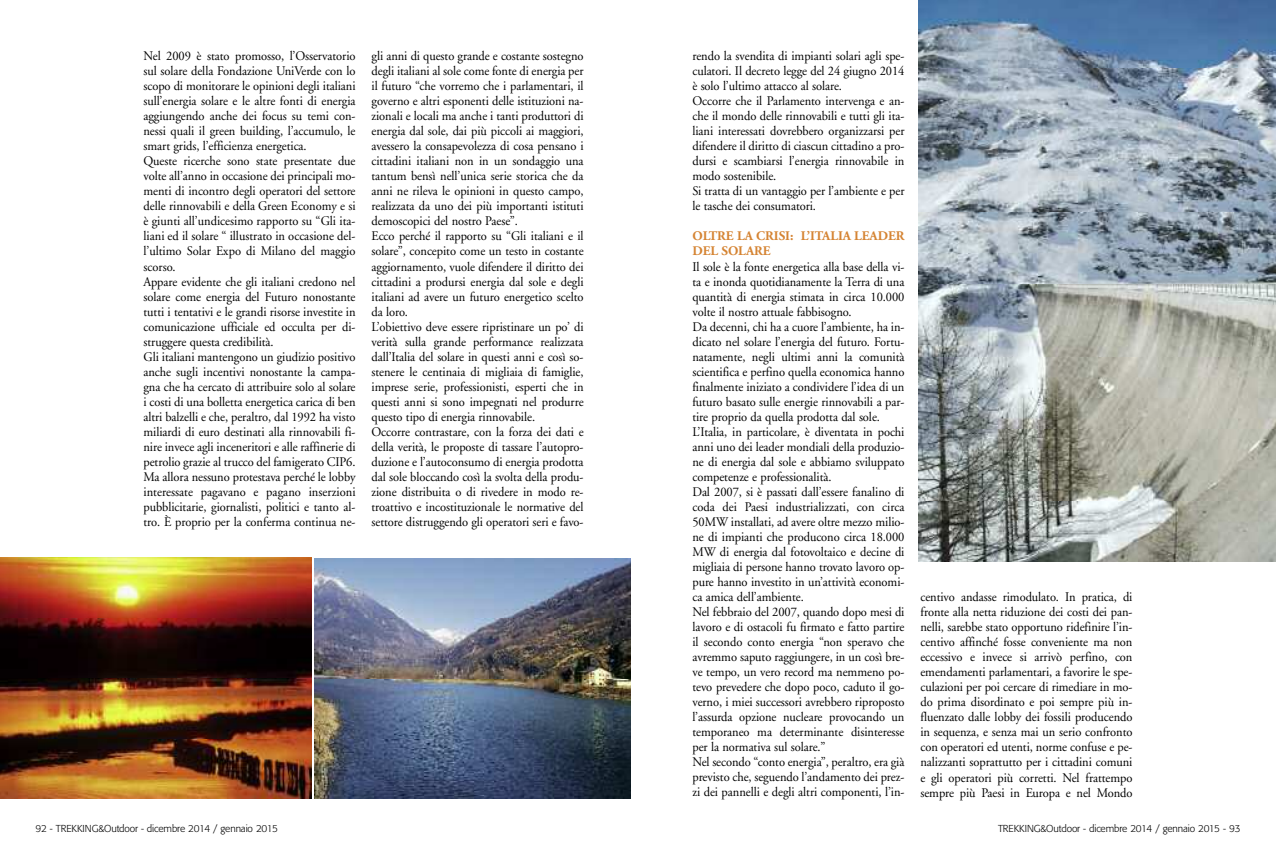
<style>
.page{position:relative;width:1276px;height:851px;background:#fff}
.page>*{position:absolute;margin:0;border:0;box-sizing:border-box;transform-origin:0 0}
.t1{font:13.12px/15px "Adobe Garamond";letter-spacing:-.005em;color:#000;scale:.95 1}
.t2{font:700 13.12px/15px "Adobe Garamond";letter-spacing:-.005em;color:#d58433}
.t3{font:300 10px "Formata";letter-spacing:-.01em;color:#000}
</style>
<div class="page">
<img style="left:918px;top:0;width:358px;height:561px">
<img style="left:0;top:557px;width:312px;height:241px">
<img style="left:315px;top:558px;width:316px;height:240px">
<p class="t1" style="left:143px;top:50px;width:225px">Nel 2009 è stato promosso, l’Osservatorio sul solare della Fondazione UniVerde con lo scopo di monitorare le opinioni degli italiani sull’energia solare e le altre fonti di energia aggiungendo anche dei focus su temi con&shy;nessi quali il green building, l’accumulo, le smart grids, l’efficienza energetica.<br>Queste ricerche sono state presentate due volte all’anno in occasione dei principali mo&shy;menti di incontro degli operatori del settore delle rinnovabili e della Green Economy e si è giunti all’undicesimo rapporto su “Gli ita&shy;liani ed il solare “ illustrato in occasione del&shy;l’ultimo Solar Expo di Milano del maggio scorso.<br>Appare evidente che gli italiani credono nel solare come energia del Futuro nonostante tutti i tentativi e le grandi risorse investite in comunicazione ufficiale ed occulta per di&shy;struggere questa credibilità.<br>Gli italiani mantengono un giudizio positivo anche sugli incentivi nonostante la campa&shy;gna che ha cercato di attribuire solo al solare i costi di una bolletta energetica carica di ben altri balzelli e che, peraltro, dal 1992 ha visto miliardi di euro destinati alla rinnovabili fi&shy;nire invece agli inceneritori e alle raffinerie di petrolio grazie al trucco del famigerato CIP6.<br>Ma allora nessuno protestava perché le lobby interessate pagavano e pagano inserzioni pubblicitarie, giornalisti, politici e tanto al&shy;tro. È proprio per la conferma continua ne-</p>
<p class="t1" style="left:371px;top:50px;width:225px">gli anni di questo grande e costante sostegno degli italiani al sole come fonte di energia per il futuro “che vorremo che i parlamentari, il governo e altri esponenti delle istituzioni na&shy;zionali e locali ma anche i tanti produttori di energia dal sole, dai più piccoli ai maggiori, avessero la consapevolezza di cosa pensano i cittadini italiani non in un sondaggio una tantum bensì nell’unica serie storica che da anni ne rileva le opinioni in questo campo, realizzata da uno dei più importanti istituti demoscopici del nostro Paese”.<br>Ecco perché il rapporto su “Gli italiani e il solare”, concepito come un testo in costante aggiornamento, vuole difendere il diritto dei cittadini a prodursi energia dal sole e degli italiani ad avere un futuro energetico scelto da loro.<br>L’obiettivo deve essere ripristinare un po’ di verità sulla grande performance realizzata dall’Italia del solare in questi anni e così so&shy;stenere le centinaia di migliaia di famiglie, imprese serie, professionisti, esperti che in questi anni si sono impegnati nel produrre questo tipo di energia rinnovabile.<br>Occorre contrastare, con la forza dei dati e della verità, le proposte di tassare l’autopro&shy;duzione e l’autoconsumo di energia prodotta dal sole bloccando così la svolta della produ&shy;zione distribuita o di rivedere in modo re&shy;troattivo e incostituzionale le normative del settore distruggendo gli operatori seri e favo-</p>
<p class="t1" style="left:692px;top:50px;width:225px">rendo la svendita di impianti solari agli spe&shy;culatori. Il decreto legge del 24 giugno 2014 è solo l’ultimo attacco al solare.<br>Occorre che il Parlamento intervenga e an&shy;che il mondo delle rinnovabili e tutti gli ita&shy;liani interessati dovrebbero organizzarsi per difendere il diritto di ciascun cittadino a pro&shy;dursi e scambiarsi l’energia rinnovabile in modo sostenibile.<br>Si tratta di un vantaggio per l’ambiente e per le tasche dei consumatori.</p>
<p class="t2" style="left:692px;top:230px;width:214px">OLTRE LA CRISI: L’ITALIA LEADER<br>DEL SOLARE</p>
<p class="t1" style="left:692px;top:260px;width:225px">Il sole è la fonte energetica alla base della vi&shy;ta e inonda quotidianamente la Terra di una quantità di energia stimata in circa 10.000 volte il nostro attuale fabbisogno.<br>Da decenni, chi ha a cuore l’ambiente, ha in&shy;dicato nel solare l’energia del futuro. Fortu&shy;natamente, negli ultimi anni la comunità scientifica e perfino quella economica hanno finalmente iniziato a condividere l’idea di un futuro basato sulle energie rinnovabili a par&shy;tire proprio da quella prodotta dal sole.<br>L’Italia, in particolare, è diventata in pochi anni uno dei leader mondiali della produzio&shy;ne di energia dal sole e abbiamo sviluppato competenze e professionalità.<br>Dal 2007, si è passati dall’essere fanalino di coda dei Paesi industrializzati, con circa 50MW installati, ad avere oltre mezzo milio&shy;ne di impianti che producono circa 18.000<br>MW di energia dal fotovoltaico e decine di migliaia di persone hanno trovato lavoro op&shy;pure hanno investito in un’attività economi&shy;ca amica dell’ambiente.<br>Nel febbraio del 2007, quando dopo mesi di lavoro e di ostacoli fu firmato e fatto partire il secondo conto energia “non speravo che avremmo saputo raggiungere, in un così bre&shy;ve tempo, un vero record ma nemmeno po&shy;tevo prevedere che dopo poco, caduto il go&shy;verno, i miei successori avrebbero riproposto l’assurda opzione nucleare provocando un temporaneo ma determinante disinteresse per la normativa sul solare.”<br>Nel secondo “conto energia”, peraltro, era già previsto che, seguendo l’andamento dei prez&shy;zi dei pannelli e degli altri componenti, l’in-</p>
<p class="t1" style="left:920px;top:590px;width:225px;text-align:justify">centivo andasse rimodulato. In pratica, di fronte alla netta riduzione dei costi dei pan&shy;nelli, sarebbe stato opportuno ridefinire l’in&shy;centivo affinché fosse conveniente ma non eccessivo e invece si arrivò perfino, con emendamenti parlamentari, a favorire le spe&shy;culazioni per poi cercare di rimediare in mo&shy;do prima disordinato e poi sempre più in&shy;fluenzato dalle lobby dei fossili producendo in sequenza, e senza mai un serio confronto con operatori ed utenti, norme confuse e pe&shy;nalizzanti soprattutto per i cittadini comuni e gli operatori più corretti. Nel frattempo sempre più Paesi in Europa e nel Mondo</p>
<p class="t3" style="left:35px;top:824px;width:244px">92 - TREKKING&amp;Outdoor - dicembre 2014 / gennaio 2015</p>
<p class="t3" style="left:998px;top:824px;width:244px">TREKKING&amp;Outdoor - dicembre 2014 / gennaio 2015 - 93</p>
</div>
